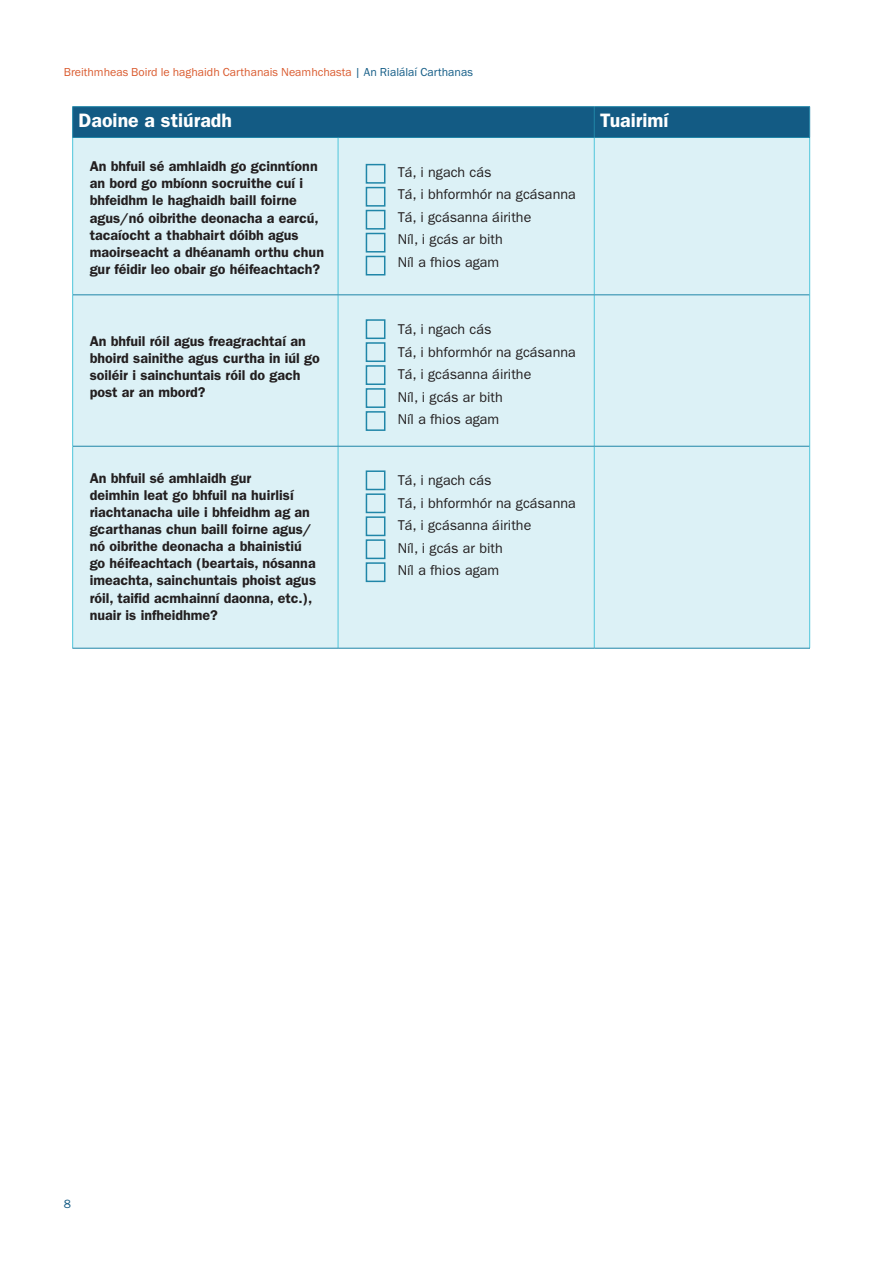
<style>
.page{position:relative;width:893px;height:1263px;background:#fff}
.page>*{position:absolute;margin:0;border:0;box-sizing:border-box;transform-origin:0 0}
.t1{font:600 19.5px "Franklin Gothic";color:#fff}
.t2{font:600 14.25px/17.1px "Franklin Gothic";color:#231f20}
.t3{font:14.25px/22.5px "Franklin Gothic";color:#231f20}
.t4{font:12px "Franklin Gothic URW Boo";color:#da5b2f}
.t5{font:12px "Franklin Gothic";color:#135b84}
.s1{color:#135c86}
</style>
<div class="page">
<div style="left:73px;top:107px;width:736px;height:30px;background:#135b84"></div>
<div style="left:73px;top:138px;width:736px;height:510px;background:#dcf1f6"></div>
<hr style="left:72px;top:138px;width:1px;height:157px;background:#4fc6db">
<hr style="left:338px;top:138px;width:1px;height:157px;background:#4fc6db">
<hr style="left:594px;top:138px;width:1px;height:157px;background:#4fc6db">
<hr style="left:809px;top:138px;width:1px;height:157px;background:#4fc6db">
<hr style="left:72px;top:295px;width:1px;height:151px;background:#4fc6db">
<hr style="left:338px;top:295px;width:1px;height:151px;background:#4fc6db">
<hr style="left:594px;top:295px;width:1px;height:151px;background:#4fc6db">
<hr style="left:809px;top:295px;width:1px;height:151px;background:#4fc6db">
<hr style="left:72px;top:446px;width:1px;height:202px;background:#4fc6db">
<hr style="left:338px;top:446px;width:1px;height:202px;background:#4fc6db">
<hr style="left:594px;top:446px;width:1px;height:202px;background:#4fc6db">
<hr style="left:809px;top:446px;width:1px;height:202px;background:#4fc6db">
<hr style="left:72px;top:106px;width:266px;height:1px;background:#2086a8">
<hr style="left:338px;top:106px;width:256px;height:1px;background:#2086a8">
<hr style="left:594px;top:106px;width:216px;height:1px;background:#2086a8">
<hr style="left:72px;top:107px;width:1px;height:30px;background:#2086a8">
<hr style="left:594px;top:107px;width:1px;height:30px;background:#2086a8">
<hr style="left:809px;top:107px;width:1px;height:30px;background:#2086a8">
<hr style="left:72px;top:137px;width:266px;height:1px;background:#2086a8">
<hr style="left:338px;top:137px;width:256px;height:1px;background:#2086a8">
<hr style="left:594px;top:137px;width:216px;height:1px;background:#2086a8">
<hr style="left:73px;top:295px;width:265px;height:1px;background:#2086a8">
<hr style="left:338px;top:295px;width:256px;height:1px;background:#2086a8">
<hr style="left:594px;top:295px;width:215px;height:1px;background:#2086a8">
<hr style="left:73px;top:446px;width:265px;height:1px;background:#2086a8">
<hr style="left:338px;top:446px;width:256px;height:1px;background:#2086a8">
<hr style="left:594px;top:446px;width:215px;height:1px;background:#2086a8">
<hr style="left:72px;top:648px;width:266px;height:1px;background:#2086a8">
<hr style="left:338px;top:648px;width:256px;height:1px;background:#2086a8">
<hr style="left:594px;top:648px;width:216px;height:1px;background:#2086a8">
<div style="left:366px;top:164px;width:19px;height:20px;border:2px solid #2086a8"></div>
<div style="left:366px;top:319px;width:19px;height:20px;border:2px solid #2086a8"></div>
<div style="left:366px;top:470px;width:19px;height:20px;border:2px solid #2086a8"></div>
<div style="left:366px;top:187px;width:19px;height:20px;border:2px solid #2086a8"></div>
<div style="left:366px;top:342px;width:19px;height:20px;border:2px solid #2086a8"></div>
<div style="left:366px;top:493px;width:19px;height:20px;border:2px solid #2086a8"></div>
<div style="left:366px;top:210px;width:19px;height:20px;border:2px solid #2086a8"></div>
<div style="left:366px;top:365px;width:19px;height:20px;border:2px solid #2086a8"></div>
<div style="left:366px;top:516px;width:19px;height:20px;border:2px solid #2086a8"></div>
<div style="left:366px;top:233px;width:19px;height:20px;border:2px solid #2086a8"></div>
<div style="left:366px;top:388px;width:19px;height:20px;border:2px solid #2086a8"></div>
<div style="left:366px;top:539px;width:19px;height:20px;border:2px solid #2086a8"></div>
<div style="left:366px;top:256px;width:19px;height:19px;border:2px solid #2086a8"></div>
<div style="left:366px;top:411px;width:19px;height:20px;border:2px solid #2086a8"></div>
<div style="left:366px;top:562px;width:19px;height:20px;border:2px solid #2086a8"></div>
<p class="t4" style="left:64px;top:65px;width:411px">Breithmheas Boird le haghaidh Carthanais Neamhchasta <span class="s1">| An Rialálaí Carthanas</span></p>
<h1 class="t1" style="left:79px;top:109px;width:155px">Daoine a stiúradh</h1>
<h1 class="t1" style="left:600px;top:109px;width:70px">Tuairimí</h1>
<p class="t2" style="left:90px;top:158px;width:236px">An bhfuil sé amhlaidh go gcinntíonn an bord go mbíonn socruithe cuí i bhfeidhm le haghaidh baill foirne agus/nó oibrithe deonacha a earcú, tacaíocht a thabhairt dóibh agus maoirseacht a dhéanamh orthu chun gur féidir leo obair go héifeachtach?</p>
<p class="t3" style="left:398px;top:161px;width:179px">Tá, i ngach cás<br>Tá, i bhformhór na gcásanna<br>Tá, i gcásanna áirithe<br>Níl, i gcás ar bith<br>Níl a fhios agam</p>
<p class="t2" style="left:90px;top:332px;width:232px">An bhfuil róil agus freagrachtaí an bhoird sainithe agus curtha in iúl go soiléir i sainchuntais róil do gach post ar an mbord?</p>
<p class="t3" style="left:398px;top:318px;width:179px">Tá, i ngach cás<br>Tá, i bhformhór na gcásanna<br>Tá, i gcásanna áirithe<br>Níl, i gcás ar bith<br>Níl a fhios agam</p>
<p class="t2" style="left:90px;top:469px;width:228px">An bhfuil sé amhlaidh gur<br>deimhin leat go bhfuil na huirlisí riachtanacha uile i bhfeidhm ag an gcarthanas chun baill foirne agus/ nó oibrithe deonacha a bhainistiú go héifeachtach (beartais, nósanna imeachta, sainchuntais phoist agus róil, taifid acmhainní daonna, etc.), nuair is infheidhme?</p>
<p class="t3" style="left:398px;top:469px;width:179px">Tá, i ngach cás<br>Tá, i bhformhór na gcásanna<br>Tá, i gcásanna áirithe<br>Níl, i gcás ar bith<br>Níl a fhios agam</p>
<p class="t5" style="left:64px;top:1197px;width:9px">8</p>
</div>
